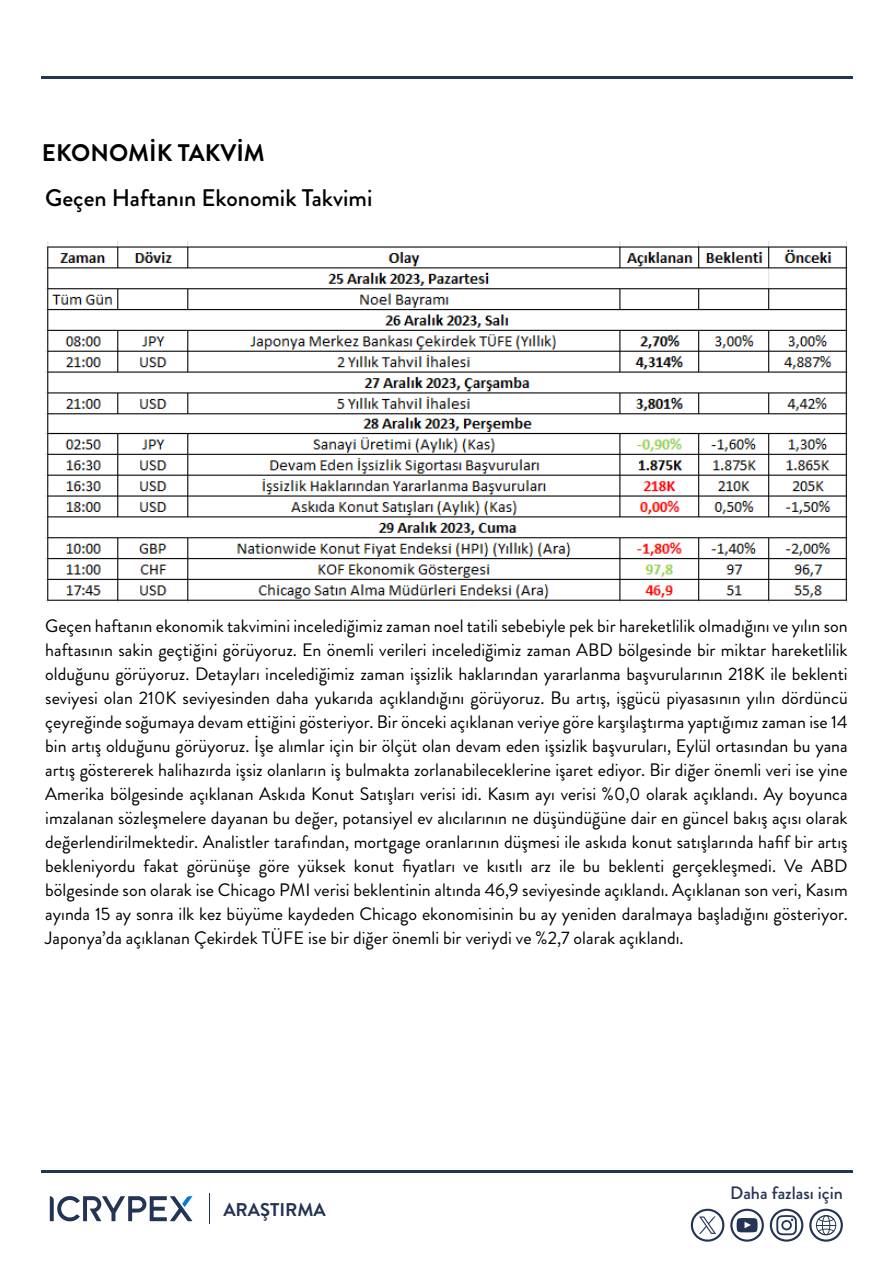
<style>
.page{position:relative;width:893px;height:1263px;background:#fff}
.page>*{position:absolute;margin:0;border:0;box-sizing:border-box;transform-origin:0 0}
.t1{font:500 24px "Brandon Grotesque";color:#000}
.t2{font:700 24px "Brandon Grotesque";color:#000}
.t3{font:700 18.45px "Brandon Grotesque";color:#243454}
.t4{font:18px/24px "Brandon Grotesque";color:#000;text-align:justify}
.t5{font:500 18px "Brandon Grotesque";color:#243454}
</style>
<div class="page">
<hr style="left:41px;top:1170px;width:811px;height:2px;background:#243454">
<hr style="left:41px;top:76px;width:811px;height:2px;background:#243454">
<svg style="left:50px;top:1196px;width:142px;height:26px"></svg>
<hr style="left:209px;top:1193px;width:1px;height:31px;background:#243454">
<svg style="left:809px;top:1209px;width:34px;height:33px"></svg>
<svg style="left:770px;top:1209px;width:33px;height:33px"></svg>
<svg style="left:730px;top:1209px;width:34px;height:33px"></svg>
<svg style="left:691px;top:1209px;width:33px;height:33px"></svg>
<img style="left:45px;top:242px;width:803px;height:361px">
<h1 class="t2" style="left:42px;top:136px;width:224px">EKONOMİK TAKVİM</h1>
<h1 class="t1" style="left:45px;top:182px;width:329px">Geçen Haftanın Ekonomik Takvimi</h1>
<p class="t4" style="left:45px;top:614px;width:804px">Geçen haftanın ekonomik takvimini incelediğimiz zaman noel tatili sebebiyle pek bir hareketlilik olmadığını ve yılın son haftasının sakin geçtiğini görüyoruz. En önemli verileri incelediğimiz zaman ABD bölgesinde bir miktar hareketlilik olduğunu görüyoruz. Detayları incelediğimiz zaman işsizlik haklarından yararlanma başvurularının 218K ile beklenti seviyesi olan 210K seviyesinden daha yukarıda açıklandığını görüyoruz. Bu artış, işgücü piyasasının yılın dördüncü çeyreğinde soğumaya devam ettiğini gösteriyor. Bir önceki açıklanan veriye göre karşılaştırma yaptığımız zaman ise 14 bin artış olduğunu görüyoruz. İşe alımlar için bir ölçüt olan devam eden işsizlik başvuruları, Eylül ortasından bu yana artış göstererek halihazırda işsiz olanların iş bulmakta zorlanabileceklerine işaret ediyor. Bir diğer önemli veri ise yine Amerika bölgesinde açıklanan Askıda Konut Satışları verisi idi. Kasım ayı verisi %0,0 olarak açıklandı. Ay boyunca imzalanan sözleşmelere dayanan bu değer, potansiyel ev alıcılarının ne düşündüğüne dair en güncel bakış açısı olarak değerlendirilmektedir. Analistler tarafından, mortgage oranlarının düşmesi ile askıda konut satışlarında hafif bir artış bekleniyordu fakat görünüşe göre yüksek konut fiyatları ve kısıtlı arz ile bu beklenti gerçekleşmedi. Ve ABD bölgesinde son olarak ise Chicago PMI verisi beklentinin altında 46,9 seviyesinde açıklandı. Açıklanan son veri, Kasım ayında 15 ay sonra ilk kez büyüme kaydeden Chicago ekonomisinin bu ay yeniden daralmaya başladığını gösteriyor.<br>Japonya’da açıklanan Çekirdek TÜFE ise bir diğer önemli bir veriydi ve %2,7 olarak açıklandı.</p>
<p class="t3" style="left:223px;top:1197px;width:104px">ARAŞTIRMA</p>
<p class="t5" style="left:730px;top:1181px;width:114px">Daha fazlası için</p>
</div>
